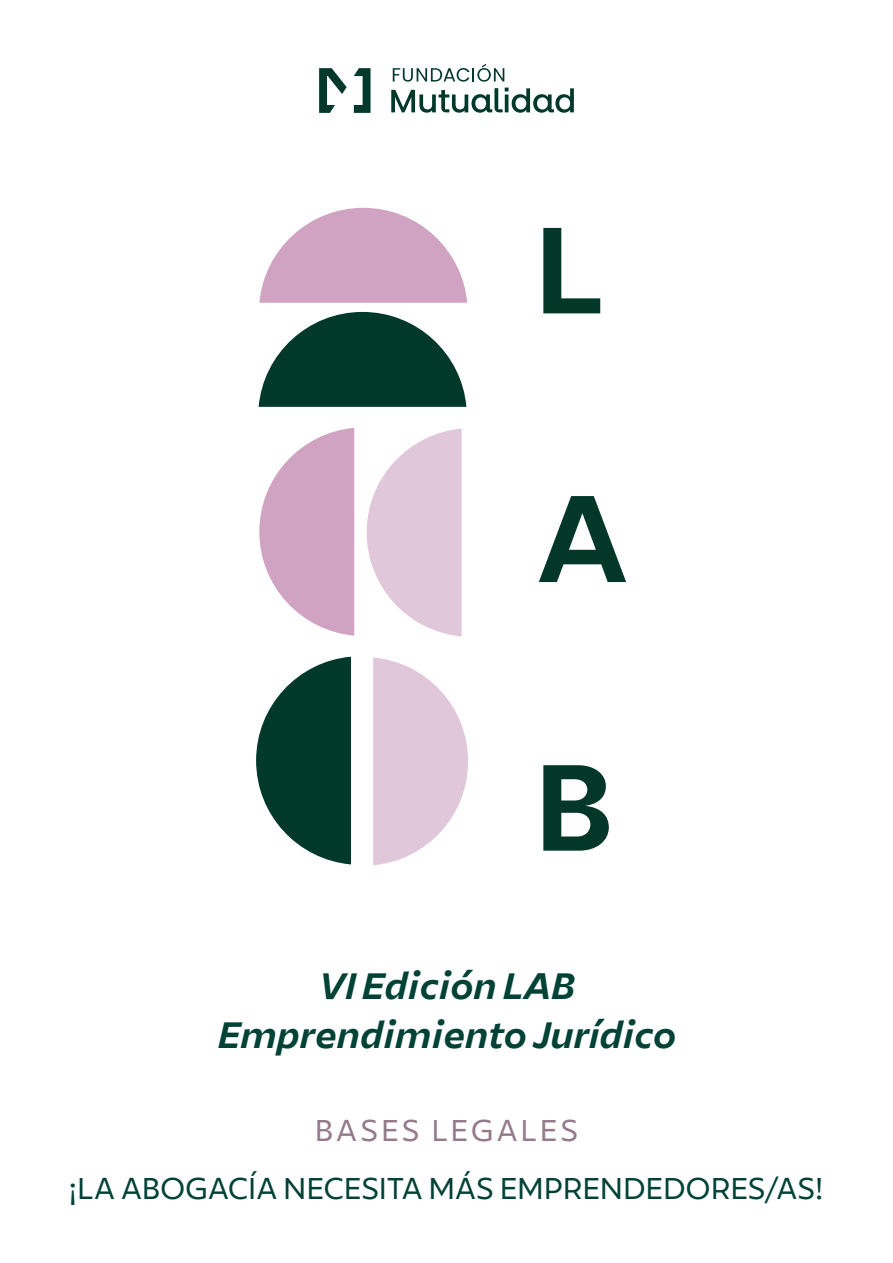
<style>
.page{position:relative;width:893px;height:1263px;background:#fff}
.page>*{position:absolute;margin:0;border:0;box-sizing:border-box;transform-origin:0 0}
.t1{font:700 122.1px/268.6px "Mutualidad";color:#033829}
.t2{font:italic 700 36.6px/48.8px "Mutualidad";color:#004236;text-align:center}
.t3{font:30px "Mutualidad";letter-spacing:-.01em;color:#004236}
.t4{font:30px "Mutualidad";letter-spacing:.09em;color:#947a8a}
</style>
<div class="page">
<svg style="left:393px;top:64px;width:111px;height:18px"></svg>
<svg style="left:354px;top:68px;width:16px;height:45px"></svg>
<svg style="left:319px;top:68px;width:28px;height:45px"></svg>
<svg style="left:391px;top:88px;width:183px;height:25px"></svg>
<svg style="left:259px;top:208px;width:208px;height:95px"></svg>
<svg style="left:259px;top:312px;width:207px;height:95px"></svg>
<svg style="left:259px;top:428px;width:95px;height:208px"></svg>
<svg style="left:367px;top:429px;width:95px;height:207px"></svg>
<svg style="left:256px;top:657px;width:95px;height:207px"></svg>
<svg style="left:373px;top:657px;width:95px;height:208px"></svg>
<h1 class="t1" style="left:535px;top:137px;width:96px">L<br>A<br>B</h1>
<p class="t2" style="left:218px;top:962px;width:460px">VI Edición LAB<br>Emprendimiento Jurídico</p>
<p class="t4" style="left:315px;top:1111px;width:265px">BASES LEGALES</p>
<p class="t3" style="left:68px;top:1170px;width:757px">¡LA ABOGACÍA NECESITA MÁS EMPRENDEDORES/AS!</p>
</div>
